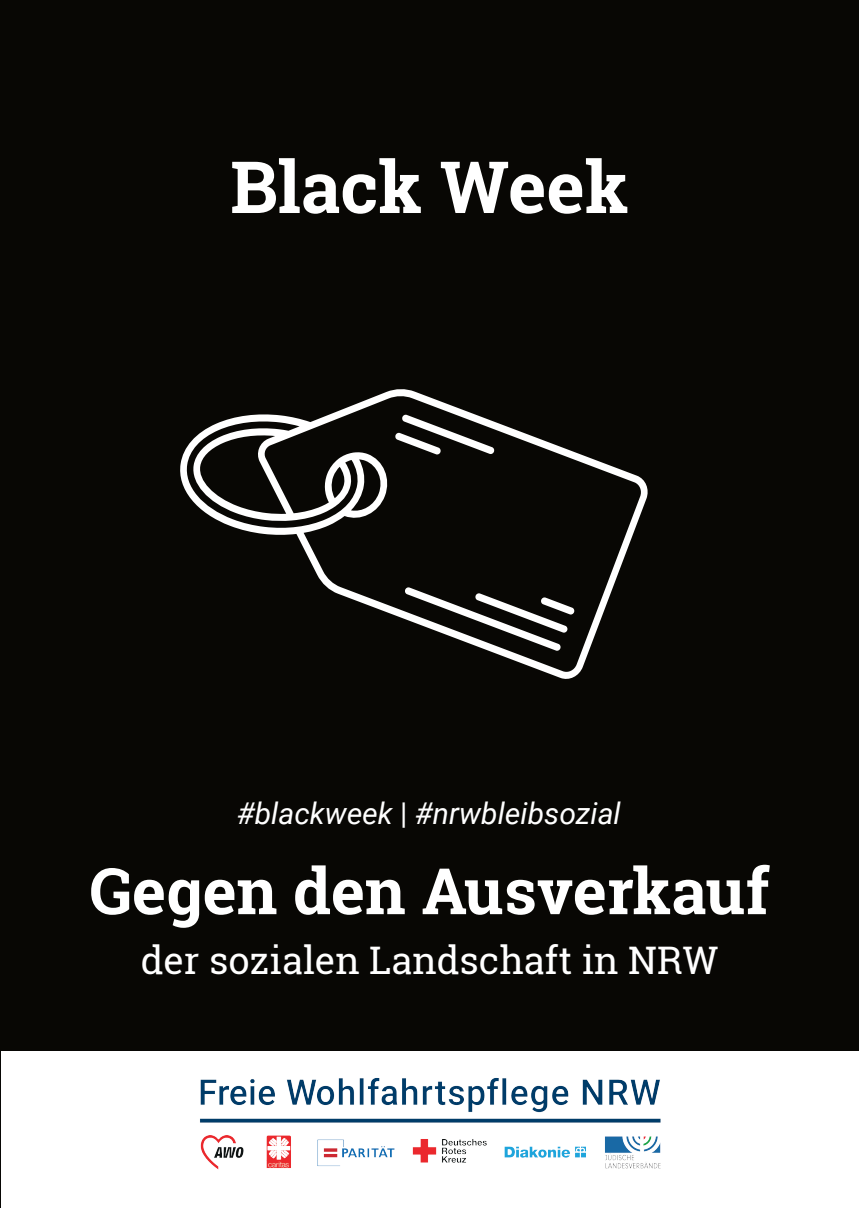
<style>
.page{position:relative;width:859px;height:1208px;background:#080704}
.page>*{position:absolute;margin:0;border:0;box-sizing:border-box;transform-origin:0 0}
.t1{font:700 72px "Roboto Slab";color:#fff}
.t2{font:700 64px "Roboto Slab";color:#fff}
.t3{font:38px "Roboto Slab";color:#fff}
.t4{font:italic 30px "Roboto";color:#fff}
.s1{font-style:normal}
</style>
<div class="page">
<svg style="left:180px;top:389px;width:468px;height:290px"></svg>
<svg style="left:395px;top:414px;width:100px;height:41px"></svg>
<svg style="left:404px;top:587px;width:171px;height:64px"></svg>
<div style="left:2px;top:1051px;width:857px;height:157px;background:#fff"></div>
<img style="left:200px;top:1078px;width:461px;height:92px">
<h1 class="t1" style="left:230px;top:138px;width:400px">Black Week</h1>
<p class="t4" style="left:237px;top:801px;width:386px">#blackweek <span class="s1">|</span> #nrwbleibsozial</p>
<h2 class="t2" style="left:90px;top:847px;width:681px">Gegen den Ausverkauf</h2>
<p class="t3" style="left:141px;top:934px;width:579px">der sozialen Landschaft in NRW</p>
</div>
